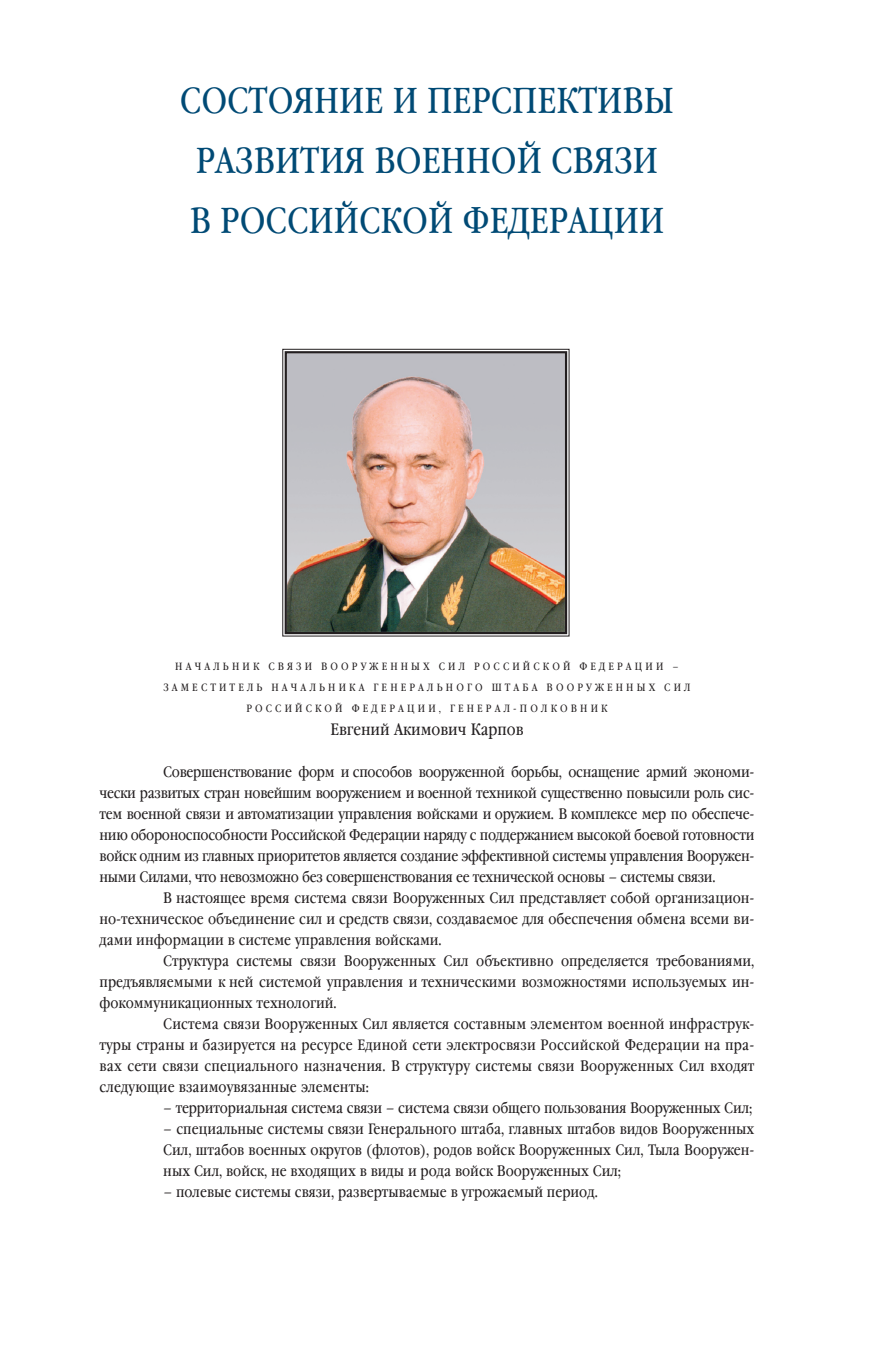
<style>
.page{position:relative;width:888px;height:1356px;background:#fff}
.page>*{position:absolute;margin:0;border:0;box-sizing:border-box;transform-origin:0 0}
.t1{font:36px/60px "Garamond Book Narrow C";color:#004a75}
.t2{font:16.5px "Garamond Book Narrow C";color:#231f20}
.t3{font:15px/21px "Garamond Book Narrow C";color:#231f20;text-align:justify}
.t4{font:15px "Garamond Book Narrow C";letter-spacing:-.02em;color:#231f20}
.t5{font:10.5px "Garamond Book Narrow C";letter-spacing:.3em;color:#231f20}
</style>
<div class="page">
<img style="left:282px;top:348px;width:288px;height:289px">
<div style="left:285px;top:351px;width:282px;height:283px;border:2px solid #231f20"></div>
<h1 class="t1" style="left:180px;top:72px;width:496px">СОСТОЯНИЕ И ПЕРСПЕКТИВЫ<br>РАЗВИТИЯ ВОЕННОЙ СВЯЗИ<br>В РОССИЙСКОЙ ФЕДЕРАЦИИ</h1>
<p class="t5" style="left:175px;top:660px;width:67px">Начал ьник</p>
<p class="t5" style="left:268px;top:660px;width:37px">св язи</p>
<p class="t5" style="left:321px;top:660px;width:21px">В ооруженны</p>
<p class="t5" style="left:423px;top:660px;width:35px">х С ил</p>
<p class="t5" style="left:474px;top:660px;width:20px">Р оссийской</p>
<p class="t5" style="left:579px;top:660px;width:22px">Ф едерации</p>
<p class="t5" style="left:672px;top:660px;width:8px">–</p>
<p class="t5" style="left:163px;top:681px;width:10px">заместител</p>
<p class="t5" style="left:257px;top:681px;width:82px">ьна чал ьника</p>
<p class="t5" style="left:374px;top:681px;width:18px">Г енерал</p>
<p class="t5" style="left:437px;top:681px;width:20px">ь ного</p>
<p class="t5" style="left:492px;top:681px;width:23px">ш таба</p>
<p class="t5" style="left:547px;top:681px;width:21px">В ооруженны</p>
<p class="t5" style="left:649px;top:681px;width:35px">х Сил</p>
<p class="t5" style="left:246px;top:702px;width:20px">Р оссийской</p>
<p class="t5" style="left:352px;top:702px;width:22px">Ф едерации</p>
<p class="t5" style="left:439px;top:702px;width:22px">, генерал-полковник</p>
<p class="t2" style="left:330px;top:719px;width:195px">Евгений Акимович Карпов</p>
<p class="t4" style="left:163px;top:763px;width:592px">Совершенствование форм и способов вооруженной борьбы, оснащение армий экономи-</p>
<p class="t4" style="left:100px;top:784px;width:656px">чески развитых стран новейшим вооружением и военной техникой существенно повысили роль сис-</p>
<p class="t4" style="left:100px;top:805px;width:656px">тем военной связи и автоматизации управления войсками и оружием. В комплексе мер по обеспече-</p>
<p class="t4" style="left:100px;top:826px;width:656px">нию обороноспособности Российской Федерации наряду с поддержанием высокой боевой готовности</p>
<p class="t4" style="left:100px;top:847px;width:656px">войск одним из главных приоритетов является создание эффективной системы управления Вооружен-</p>
<p class="t4" style="left:100px;top:868px;width:617px">ными Силами, что невозможно без совершенствования ее технической основы – системы связи.</p>
<p class="t3" style="left:163px;top:887px;width:593px">В настоящее время система связи Вооруженных Сил представляет собой организацион-</p>
<p class="t3" style="left:100px;top:908px;width:656px">но-техническое объединение сил и средств связи, создаваемое для обеспечения обмена всеми ви-</p>
<p class="t3" style="left:100px;top:929px;width:344px">дами информации в системе управления войсками.</p>
<p class="t3" style="left:163px;top:950px;width:592px">Структура системы связи Вооруженных Сил объективно определяется требованиями,</p>
<p class="t3" style="left:100px;top:971px;width:656px">предъявляемыми к ней системой управления и техническими возможностями используемых ин-</p>
<p class="t3" style="left:100px;top:992px;width:239px">фокоммуникационных технологий.</p>
<p class="t3" style="left:163px;top:1013px;width:592px">Система связи Вооруженных Сил является составным элементом военной инфраструк-</p>
<p class="t3" style="left:100px;top:1034px;width:656px">туры страны и базируется на ресурсе Единой сети электросвязи Российской Федерации на пра-</p>
<p class="t3" style="left:100px;top:1055px;width:656px">вах сети связи специального назначения. В структуру системы связи Вооруженных Сил входят</p>
<p class="t3" style="left:100px;top:1076px;width:271px">следующие взаимоувязанные элементы:</p>
<p class="t3" style="left:163px;top:1097px;width:590px">– территориальная система связи – система связи общего пользования Вооруженных Сил;</p>
<p class="t3" style="left:163px;top:1118px;width:593px">– специальные системы связи Генерального штаба, главных штабов видов Вооруженных Сил, штабов военных округов (флотов), родов войск Вооруженных Сил, Тыла Вооружен&shy;ных Сил, войск, не входящих в виды и рода войск Вооруженных Сил;</p>
<p class="t3" style="left:163px;top:1181px;width:436px">– полевые системы связи, развертываемые в угрожаемый период.</p>
</div>
